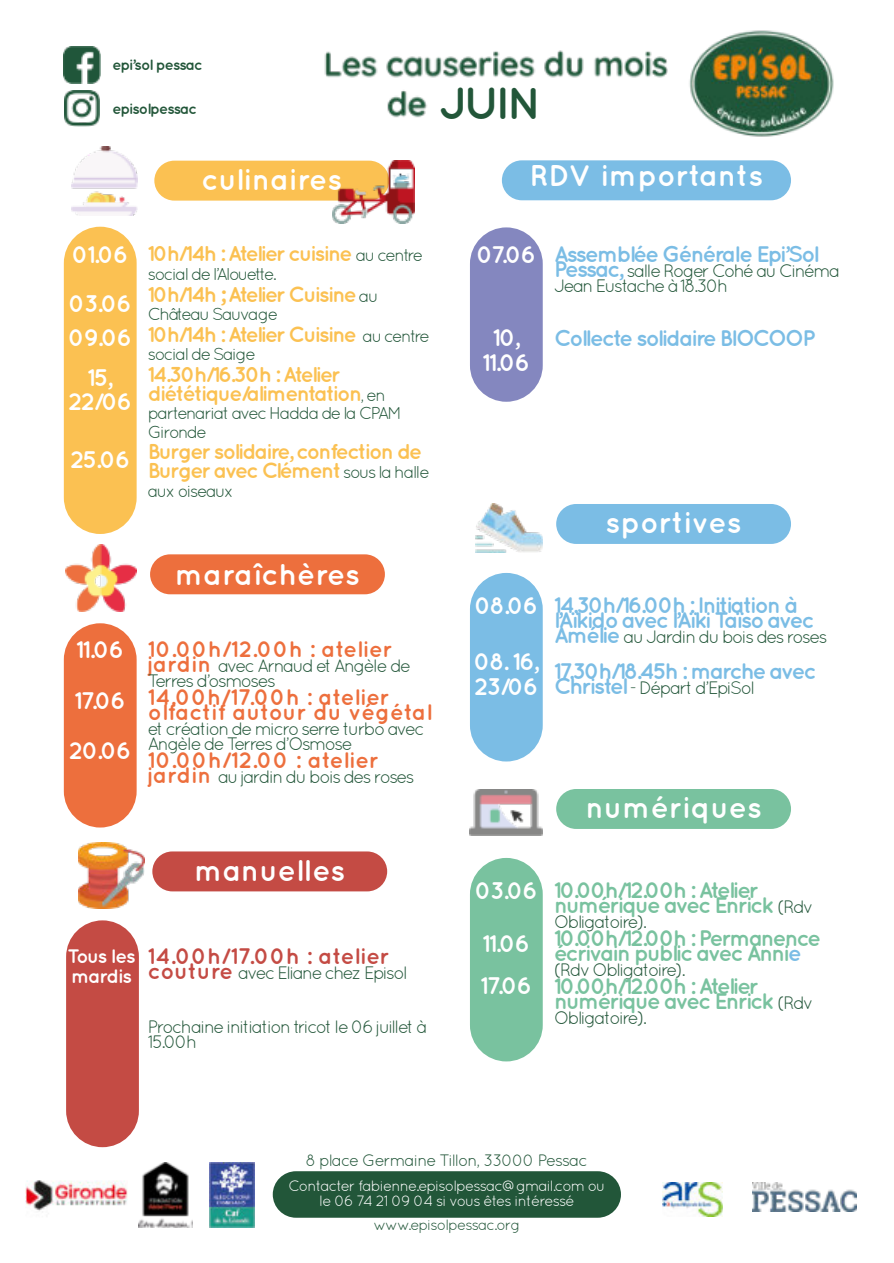
<style>
.page{position:relative;width:894px;height:1263px;background:#fff}
.page>*{position:absolute;margin:0;border:0;box-sizing:border-box;transform-origin:0 0}
.t1{font:700 45px "Quicksand";color:#225639}
.t2{font:700 30px "Quicksand";color:#fff}
.t3{font:700 24px/24.8px "Quicksand";letter-spacing:-.06em;color:#fff;text-align:center}
.t4{font:700 22.5px "Quicksand";letter-spacing:-.08em;color:#79c29f}
.t5{font:700 22.5px "Quicksand";letter-spacing:-.08em;color:#7bbde5}
.t6{font:700 22.5px "Quicksand";color:#ed6f3d}
.t7{font:700 22.5px "Quicksand";color:#c44b44}
.t8{font:700 21.45px/18.6px "Quicksand";letter-spacing:-.08em;color:#fbc152}
.t9{font:700 19.5px/20.1px "Quicksand";letter-spacing:-.06em;color:#fff}
.t10{font:18px/15px "Quicksand";letter-spacing:-.09em;color:#225639}
.t11{font:17.25px/18.6px "Quicksand";letter-spacing:-.09em;color:#225639}
.t12{font:16.5px "Quicksand";letter-spacing:-.06em;color:#225639}
.t13{font:15px/15.5px "Quicksand";letter-spacing:-.06em;color:#fff;text-align:center}
.t14{font:700 15px "Quicksand";letter-spacing:-.06em;color:#225639}
.t15{font:15px "Quicksand";letter-spacing:-.06em;color:#225639}
.s1{font-weight:400;font-size:17.25px;color:#225639}
.s2{font-weight:700;font-size:22.5px;color:#ed6f3d}
.s3{font-weight:700;font-size:22.5px;color:#c44b44}
.s4{font-weight:700;font-size:22.5px;color:#7bbde5}
.s5{font-weight:400;font-size:18px;color:#225639}
.s6{color:#7bbde5}
</style>
<div class="page">
<img style="left:26px;top:1180px;width:101px;height:31px">
<img style="left:139px;top:1162px;width:54px;height:66px">
<img style="left:209px;top:1162px;width:45px;height:66px">
<img style="left:662px;top:1182px;width:59px;height:34px">
<img style="left:752px;top:1182px;width:104px;height:29px">
<img style="left:243px;top:30px;width:591px;height:155px">
<img style="left:63px;top:46px;width:38px;height:37px">
<img style="left:64px;top:90px;width:36px;height:37px">
<div style="left:273px;top:1171px;width:347px;height:47px;background:#225639;border-radius:23px"></div>
<div style="left:64px;top:227px;width:73px;height:307px;background:#fbc152;border-radius:36px"></div>
<img style="left:71px;top:146px;width:67px;height:69px">
<div style="left:154px;top:161px;width:235px;height:40px;background:#fbc152;border-radius:20px"></div>
<img style="left:333px;top:161px;width:81px;height:62px">
<div style="left:64px;top:623px;width:73px;height:204px;background:#ed6f3d;border-radius:36px"></div>
<div style="left:150px;top:554px;width:235px;height:40px;background:#ed6f3d;border-radius:20px"></div>
<img style="left:66px;top:544px;width:71px;height:68px">
<div style="left:66px;top:920px;width:73px;height:227px;background:#c44b44;border-radius:36px"></div>
<div style="left:152px;top:851px;width:235px;height:40px;background:#c44b44;border-radius:20px"></div>
<img style="left:78px;top:842px;width:67px;height:66px">
<div style="left:470px;top:227px;width:72px;height:175px;background:#8487bf;border-radius:36px"></div>
<div style="left:470px;top:573px;width:72px;height:188px;background:#7bbde5;border-radius:36px"></div>
<div style="left:556px;top:504px;width:234px;height:40px;background:#7bbde5;border-radius:20px"></div>
<img style="left:476px;top:504px;width:66px;height:48px">
<div style="left:501px;top:160px;width:289px;height:40px;background:#7bbde5;border-radius:20px"></div>
<div style="left:470px;top:858px;width:72px;height:203px;background:#79c29f;border-radius:36px"></div>
<div style="left:556px;top:789px;width:234px;height:40px;background:#79c29f;border-radius:20px"></div>
<img style="left:470px;top:789px;width:72px;height:47px">
<p class="t14" style="left:112px;top:59px;width:92px">epi’sol pessac</p>
<p class="t14" style="left:112px;top:102px;width:86px">episolpessac</p>
<h2 class="t2" style="left:201px;top:167px;width:142px">culinaires</h2>
<h1 class="t1" style="left:439px;top:85px;width:104px">JUIN</h1>
<h2 class="t2" style="left:529px;top:164px;width:235px">RDV importants</h2>
<h3 class="t3" style="left:69px;top:232px;width:65px;line-height:49.2px;text-align:left">01.06<br>03.06</h3>
<h3 class="t3" style="left:68px;top:327px;width:65px">09.06</h3>
<h3 class="t3" style="left:68px;top:366px;width:66px">15,<br>22/06</h3>
<h3 class="t3" style="left:70px;top:448px;width:62px">25.06</h3>
<p class="t8" style="left:148px;top:246px;width:277px">10h/14h : Atelier cuisine <span class="s1">au centre</span></p>
<p class="t11" style="left:148px;top:266px;width:130px">social de l’Alouette.</p>
<p class="t8" style="left:148px;top:286px;width:232px">10h/14h ; Atelier Cuisine <span class="s1">au</span></p>
<p class="t11" style="left:148px;top:307px;width:132px">Château Sauvage</p>
<p class="t8" style="left:148px;top:326px;width:284px">10h/14h : Atelier Cuisine <span class="s1">au centre</span></p>
<p class="t11" style="left:148px;top:347px;width:110px">social de Saige</p>
<p class="t8" style="left:148px;top:366px;width:240px">14.30h/16.30h : Atelier diététique/alimentation<span class="s1">, en</span></p>
<p class="t11" style="left:148px;top:405px;width:256px">partenariat avec Hadda de la CPAM<br>Gironde</p>
<p class="t8" style="left:148px;top:444px;width:283px">Burger solidaire, confection de<br>Burger avec Clément <span class="s1">sous la halle</span></p>
<p class="t11" style="left:148px;top:483px;width:88px">aux oiseaux</p>
<h2 class="t2" style="left:175px;top:562px;width:187px">maraîchères</h2>
<h3 class="t3" style="left:69px;top:626px;width:64px;line-height:50.2px">11.06<br>17.06<br>20.06</h3>
<p class="t6" style="left:148px;top:641px;width:246px">10.00h/12.00h : atelier</p>
<p class="t10" style="left:148px;top:660px;width:264px"><span class="s2">jardin</span> avec Arnaud et Angèle de<br>Terres d’osmoses</p>
<p class="t6" style="left:148px;top:689px;width:243px">14.00h/17.00h : atelier</p>
<p class="t6" style="left:148px;top:704px;width:285px">olfactif autour du végétal</p>
<p class="t10" style="left:148px;top:723px;width:278px">et création de micro serre turbo avec<br>Angèle de Terres d’Osmose</p>
<p class="t6" style="left:148px;top:752px;width:232px">10.00h/12.00 : atelier</p>
<p class="t10" style="left:148px;top:771px;width:268px"><span class="s2">jardin</span> au jardin du bois des roses</p>
<h2 class="t2" style="left:194px;top:858px;width:153px">manuelles</h2>
<p class="t9" style="left:67px;top:947px;width:70px">Tous les mardis</p>
<p class="t7" style="left:148px;top:947px;width:243px">14.00h/17.00h : atelier</p>
<p class="t10" style="left:148px;top:967px;width:261px"><span class="s3">couture</span> avec Eliane chez Episol</p>
<p class="t10" style="left:148px;top:1021px;width:280px">Prochaine initiation tricot le 06 juillet à<br>15.00h</p>
<h3 class="t3" style="left:476px;top:244px;width:61px">07.06</h3>
<h3 class="t3" style="left:482px;top:327px;width:49px">10,<br>11.06</h3>
<p class="t5" style="left:554px;top:245px;width:266px">Assemblée Générale Epi’Sol</p>
<p class="t10" style="left:554px;top:265px;width:287px"><span class="s4">Pessac,</span> salle Roger Cohé au Cinéma<br>Jean Eustache à 18.30h</p>
<p class="t5" style="left:554px;top:329px;width:263px">Collecte solidaire BIOCOOP</p>
<h2 class="t2" style="left:605px;top:511px;width:137px">sportives</h2>
<h3 class="t3" style="left:474px;top:595px;width:65px">08.06</h3>
<h3 class="t3" style="left:473px;top:651px;width:67px;text-align:left">08. 16,<br>23/06</h3>
<p class="t5" style="left:554px;top:596px;width:244px">14.30h/16.00h : Initiation à</p>
<p class="t5" style="left:554px;top:611px;width:262px">l’Aïkido avec l’Aïki Taïso avec</p>
<p class="t10" style="left:554px;top:631px;width:275px"><span class="s4">Amélie</span> au Jardin du bois des roses</p>
<p class="t5" style="left:554px;top:662px;width:264px">17.30h/18.45h : marche avec</p>
<p class="t10" style="left:554px;top:682px;width:202px"><span class="s4">Christel</span> - Départ d’EpiSol</p>
<h2 class="t2" style="left:585px;top:796px;width:178px">numériques</h2>
<h3 class="t3" style="left:474px;top:879px;width:65px">03.06</h3>
<h3 class="t3" style="left:480px;top:924px;width:53px;line-height:41.8px;text-align:left">11.06<br>17.06</h3>
<p class="t4" style="left:554px;top:881px;width:206px">10.00h/12.00h : Atelier</p>
<p class="t4" style="left:554px;top:896px;width:261px">numérique avec Enrick <span class="s5">(Rdv</span></p>
<p class="t10" style="left:554px;top:915px;width:94px">Obligatoire).</p>
<p class="t4" style="left:554px;top:929px;width:269px">10.00h/12.00h : Permanence</p>
<p class="t4" style="left:554px;top:944px;width:249px">écrivain public avec Anni<span class="s6">e</span></p>
<p class="t10" style="left:554px;top:963px;width:133px">(Rdv Obligatoire).</p>
<p class="t4" style="left:554px;top:977px;width:206px">10.00h/12.00h : Atelier</p>
<p class="t4" style="left:554px;top:992px;width:261px">numérique avec Enrick <span class="s5">(Rdv</span></p>
<p class="t10" style="left:554px;top:1011px;width:94px">Obligatoire).</p>
<p class="t12" style="left:305px;top:1154px;width:283px">8 place Germaine Tillon, 33000 Pessac</p>
<p class="t13" style="left:288px;top:1179px;width:318px">Contacter fabienne.episolpessac@gmail.com ou le 06 74 21 09 04 si vous êtes intéressé</p>
<p class="t15" style="left:373px;top:1220px;width:148px">www.episolpessac.org</p>
</div>
